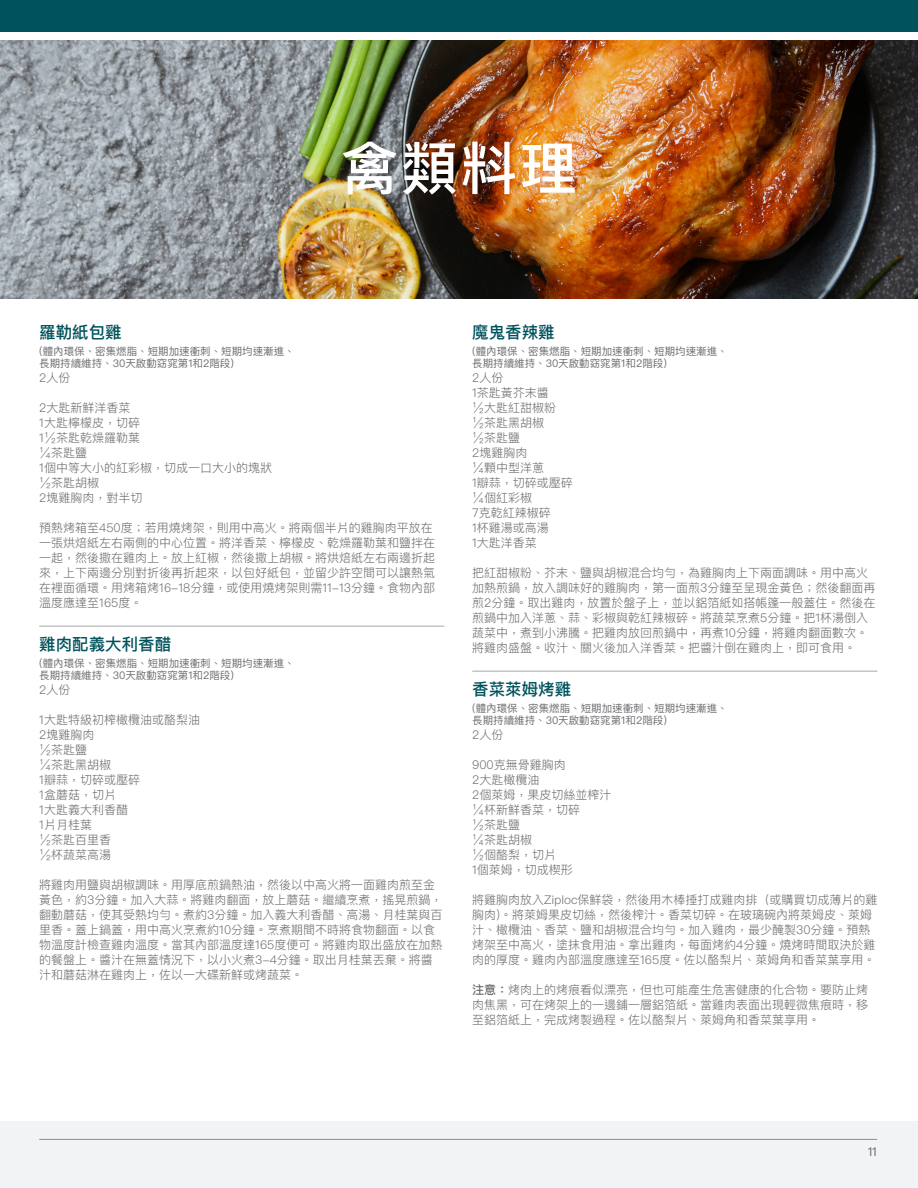
<style>
.page{position:relative;width:918px;height:1188px;background:#fff}
.page>*{position:absolute;margin:0;border:0;box-sizing:border-box;transform-origin:0 0}
.t1{font:500 57px "Ping Fang TC";color:#fff}
.t2{font:500 16.5px "Ping Fang TC";color:#00535d}
.t3{font:300 12px/15px "Ping Fang TC";color:#6c6d70}
.t4{font:12px "Ping Fang TC";color:#040503}
.t5{font:10.5px/12px "Ping Fang TC";color:#6c6d70}
.s1{font-weight:500}
</style>
<div class="page">
<div style="left:0;top:1121px;width:918px;height:67px;background:#f2f3f4"></div>
<hr style="left:39px;top:1139px;width:838px;height:1px;background:#62a386">
<hr style="left:472px;top:671px;width:405px;height:1px;background:#a8a9ad">
<hr style="left:39px;top:626px;width:405px;height:1px;background:#a8a9ad">
<img style="left:0;top:40px;width:918px;height:259px">
<div style="left:0;top:0;width:918px;height:31px;background:#00535d"></div>
<p class="t1" style="left:341px;top:133px;width:237px">禽類料理</p>
<p class="t2" style="left:39px;top:322px;width:84px">羅勒紙包雞</p>
<p class="t5" style="left:39px;top:345px;width:257px">(體內環保、密集燃脂、短期加速衝刺、短期均速漸進、長期持續維持、30天啟動窈窕第1和2階段)</p>
<p class="t3" style="left:39px;top:370px;width:33px">2人份</p>
<p class="t3" style="left:39px;top:400px;width:93px">2大匙新鮮洋香菜</p>
<p class="t3" style="left:39px;top:415px;width:102px">1大匙檸檬皮，切碎</p>
<p class="t3" style="left:39px;top:430px;width:102px">1½茶匙乾燥羅勒葉</p>
<p class="t3" style="left:39px;top:445px;width:49px">¼茶匙鹽</p>
<p class="t3" style="left:39px;top:460px;width:234px">1個中等大小的紅彩椒，切成一口大小的塊狀</p>
<p class="t3" style="left:39px;top:475px;width:61px">½茶匙胡椒</p>
<p class="t3" style="left:39px;top:490px;width:105px">2塊雞胸肉，對半切</p>
<p class="t3" style="left:39px;top:520px;width:398px">預熱烤箱至450度；若用燒烤架，則用中高火。將兩個半片的雞胸肉平放在一張烘焙紙左右兩側的中心位置。將洋香菜、檸檬皮、乾燥羅勒葉和鹽拌在一起，然後撒在雞肉上。放上紅椒，然後撒上胡椒。將烘焙紙左右兩邊折起來，上下兩邊分別對折後再折起來，以包好紙包，並留少許空間可以讓熱氣在裡面循環。用烤箱烤16-18分鐘，或使用燒烤架則需11-13分鐘。食物內部溫度應達至165度。</p>
<p class="t2" style="left:39px;top:634px;width:133px">雞肉配義大利香醋</p>
<p class="t5" style="left:39px;top:657px;width:257px">(體內環保、密集燃脂、短期加速衝刺、短期均速漸進、長期持續維持、30天啟動窈窕第1和2階段)</p>
<p class="t3" style="left:39px;top:682px;width:33px">2人份</p>
<p class="t3" style="left:39px;top:712px;width:162px">1大匙特級初榨橄欖油或酪梨油</p>
<p class="t3" style="left:39px;top:727px;width:57px">2塊雞胸肉</p>
<p class="t3" style="left:39px;top:742px;width:49px">½茶匙鹽</p>
<p class="t3" style="left:39px;top:757px;width:73px">¼茶匙黑胡椒</p>
<p class="t3" style="left:39px;top:772px;width:102px">1瓣蒜，切碎或壓碎</p>
<p class="t3" style="left:39px;top:787px;width:78px">1盒蘑菇，切片</p>
<p class="t3" style="left:39px;top:802px;width:90px">1大匙義大利香醋</p>
<p class="t3" style="left:39px;top:817px;width:54px">1片月桂葉</p>
<p class="t3" style="left:39px;top:832px;width:73px">½茶匙百里香</p>
<p class="t3" style="left:39px;top:847px;width:73px">½杯蔬菜高湯</p>
<p class="t3" style="left:39px;top:877px;width:405px">將雞肉用鹽與胡椒調味。用厚底煎鍋熱油，然後以中高火將一面雞肉煎至金黃色，約3分鐘。加入大蒜。將雞肉翻面，放上蘑菇。繼續烹煮，搖晃煎鍋，翻動蘑菇，使其受熱均勻。煮約3分鐘。加入義大利香醋、高湯、月桂葉與百里香。蓋上鍋蓋，用中高火烹煮約10分鐘。烹煮期間不時將食物翻面。以食物溫度計檢查雞肉溫度。當其內部溫度達165度便可。將雞肉取出盛放在加熱的餐盤上。醬汁在無蓋情況下，以小火煮3-4分鐘。取出月桂葉丟棄。將醬汁和蘑菇淋在雞肉上，佐以一大碟新鮮或烤蔬菜。</p>
<p class="t2" style="left:472px;top:322px;width:84px">魔鬼香辣雞</p>
<p class="t5" style="left:472px;top:345px;width:257px">(體內環保、密集燃脂、短期加速衝刺、短期均速漸進、長期持續維持、30天啟動窈窕第1和2階段)</p>
<p class="t3" style="left:472px;top:370px;width:33px">2人份</p>
<p class="t3" style="left:472px;top:385px;width:78px">1茶匙黃芥末醬</p>
<p class="t3" style="left:472px;top:400px;width:85px">½大匙紅甜椒粉</p>
<p class="t3" style="left:472px;top:415px;width:73px">½茶匙黑胡椒</p>
<p class="t3" style="left:472px;top:430px;width:49px">½茶匙鹽</p>
<p class="t3" style="left:472px;top:445px;width:57px">2塊雞胸肉</p>
<p class="t3" style="left:472px;top:460px;width:73px">¼顆中型洋蔥</p>
<p class="t3" style="left:472px;top:475px;width:102px">1瓣蒜，切碎或壓碎</p>
<p class="t3" style="left:472px;top:490px;width:61px">¼個紅彩椒</p>
<p class="t3" style="left:472px;top:505px;width:80px">7克乾紅辣椒碎</p>
<p class="t3" style="left:472px;top:520px;width:78px">1杯雞湯或高湯</p>
<p class="t3" style="left:472px;top:535px;width:66px">1大匙洋香菜</p>
<p class="t3" style="left:472px;top:565px;width:405px">把紅甜椒粉、芥末、鹽與胡椒混合均勻，為雞胸肉上下兩面調味。用中高火加熱煎鍋，放入調味好的雞胸肉，第一面煎3分鐘至呈現金黃色；然後翻面再煎2分鐘。取出雞肉，放置於盤子上，並以鋁箔紙如搭帳篷一般蓋住。然後在煎鍋中加入洋蔥、蒜、彩椒與乾紅辣椒碎。將蔬菜烹煮5分鐘。把1杯湯倒入蔬菜中，煮到小沸騰。把雞肉放回煎鍋中，再煮10分鐘，將雞肉翻面數次。將雞肉盛盤。收汁、關火後加入洋香菜。把醬汁倒在雞肉上，即可食用。</p>
<p class="t2" style="left:472px;top:679px;width:100px">香菜萊姆烤雞</p>
<p class="t5" style="left:472px;top:702px;width:257px">(體內環保、密集燃脂、短期加速衝刺、短期均速漸進、長期持續維持、30天啟動窈窕第1和2階段)</p>
<p class="t3" style="left:472px;top:727px;width:33px">2人份</p>
<p class="t3" style="left:472px;top:757px;width:95px">900克無骨雞胸肉</p>
<p class="t3" style="left:472px;top:772px;width:69px">2大匙橄欖油</p>
<p class="t3" style="left:472px;top:787px;width:141px">2個萊姆，果皮切絲並榨汁</p>
<p class="t3" style="left:472px;top:802px;width:109px">¼杯新鮮香菜，切碎</p>
<p class="t3" style="left:472px;top:817px;width:49px">½茶匙鹽</p>
<p class="t3" style="left:472px;top:832px;width:61px">¼茶匙胡椒</p>
<p class="t3" style="left:472px;top:847px;width:85px">½個酪梨，切片</p>
<p class="t3" style="left:472px;top:862px;width:102px">1個萊姆，切成楔形</p>
<p class="t3" style="left:472px;top:892px;width:407px">將雞胸肉放入Ziploc保鮮袋，然後用木棒捶打成雞肉排（或購買切成薄片的雞胸肉)。將萊姆果皮切絲，然後榨汁。香菜切碎。在玻璃碗內將萊姆皮、萊姆汁、橄欖油、香菜、鹽和胡椒混合均勻。加入雞肉，最少醃製30分鐘。預熱烤架至中高火，塗抹食用油。拿出雞肉，每面烤約4分鐘。燒烤時間取決於雞肉的厚度。雞肉內部溫度應達至165度。佐以酪梨片、萊姆角和香菜葉享用。</p>
<p class="t3" style="left:472px;top:982px;width:397px;text-align:justify"><span class="s1">注意：</span>烤肉上的烤痕看似漂亮，但也可能產生危害健康的化合物。要防止烤肉焦黑，可在烤架上的一邊鋪一層鋁箔紙。當雞肉表面出現輕微焦痕時，移至鋁箔紙上，完成烤製過程。佐以酪梨片、萊姆角和香菜葉享用。</p>
<p class="t4" style="left:868px;top:1145px;width:11px">11</p>
</div>
